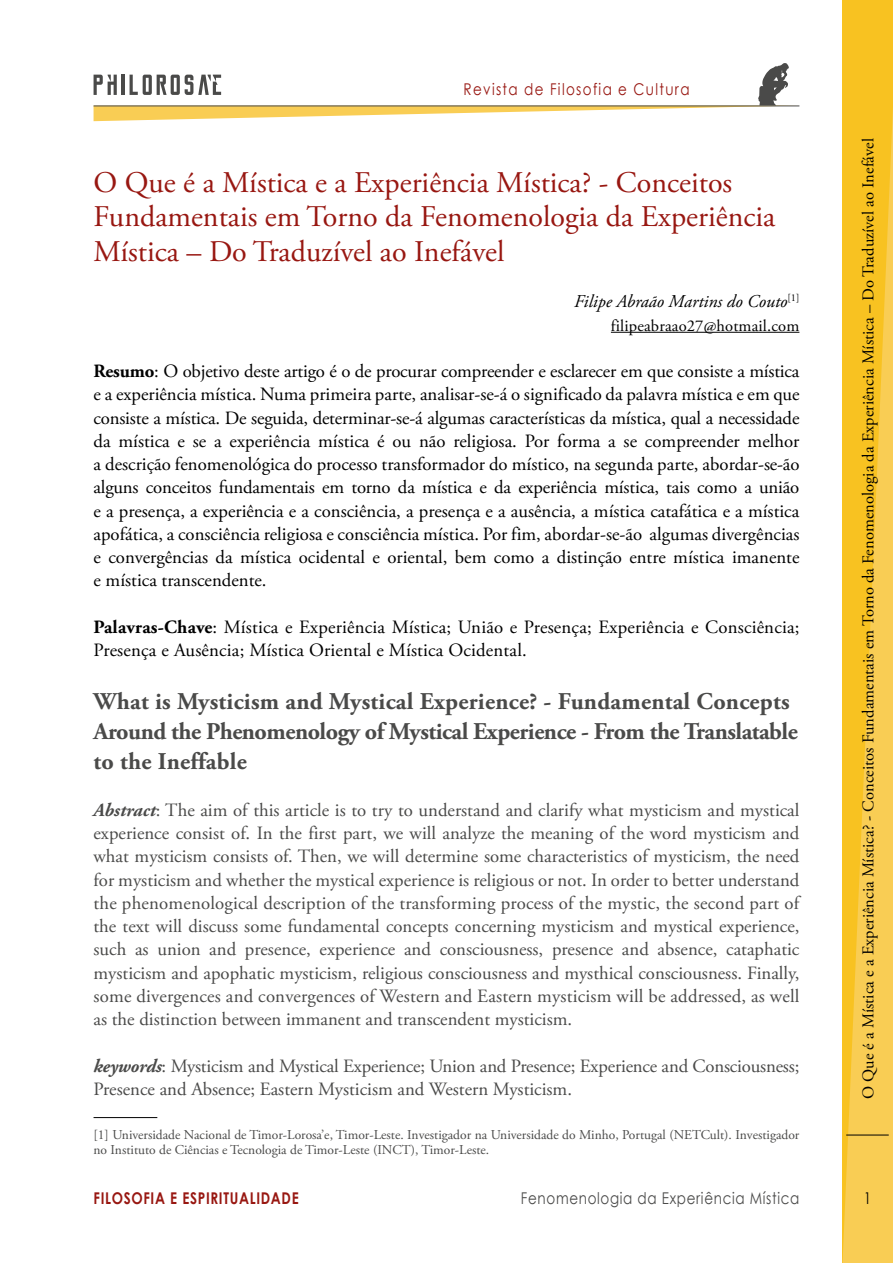
<style>
.page{position:relative;width:893px;height:1263px;background:#fff}
.page>*{position:absolute;margin:0;border:0;box-sizing:border-box;transform-origin:0 0}
.t1{font:30px/34.5px "Adobe Garamond Pro";color:#981711}
.t2{font:700 24px/30px "Adobe Garamond Pro";letter-spacing:-.005em;color:#4a4a49}
.t3{font:18.75px/23.2px "Adobe Garamond Pro";color:#4a4a49;text-align:justify}
.t4{font:18.75px/23.2px "Adobe Garamond Pro";letter-spacing:.01em;color:#000;text-align:justify}
.t5{font:italic 18px "Adobe Garamond Pro";color:#000}
.t6{font:16.5px "Adobe Garamond Pro";color:#000}
.t7{font:16.2px "Century Gothic";letter-spacing:.05em;color:#4a4a49;scale:.83 1}
.t8{font:16.2px "Century Gothic";letter-spacing:.1em;color:#981711;scale:.83 1}
.t9{font:700 16.2px "Century Gothic";letter-spacing:.05em;color:#981711;scale:.83 1}
.t10{font:16.2px "Century Gothic";color:#000;scale:.83 1}
.t11{font:13.5px/15px "Adobe Garamond Pro";color:#4a4a49}
.s1{font-weight:700}
.s2{font-weight:700;font-style:italic}
</style>
<div class="page">
<svg style="left:94px;top:63px;width:705px;height:58px"></svg>
<svg style="left:842px;top:0;width:51px;height:1263px;background:#f8c638"></svg>
<hr style="left:846px;top:1135px;width:43px;height:1px;background:#000">
<hr style="left:611px;top:332px;width:188px;height:1px;background:#000">
<hr style="left:94px;top:1117px;width:63px;height:1px;background:#000">
<p class="t8" style="left:463px;top:78px;width:274px">Revista de Filosofia e Cultura</p>
<h1 class="t1" style="left:94px;top:166px;width:683px">O Que é a Mística e a Experiência Mística? - Conceitos<br>Fundamentais em Torno da Fenomenologia da Experiência<br>Mística – Do Traduzível ao Inefável</h1>
<p class="t5" style="left:574px;top:291px;width:227px">Filipe Abraão Martins do Couto<sup>[1]</sup></p>
<p class="t6" style="left:611px;top:315px;width:190px">filipeabraao27@hotmail.com</p>
<p class="t4" style="left:94px;top:360px;width:707px"><span class="s1">Resumo</span>: O objetivo deste artigo é o de procurar compreender e esclarecer em que consiste a mística e a experiência mística. Numa primeira parte, analisar-se-á o significado da palavra mística e em que consiste a mística. De seguida, determinar-se-á algumas características da mística, qual a necessidade da mística e se a experiência mística é ou não religiosa. Por forma a se compreender melhor a descrição fenomenológica do processo transformador do místico, na segunda parte, abordar-se-ão alguns conceitos fundamentais em torno da mística e da experiência mística, tais como a união e a presença, a experiência e a consciência, a presença e a ausência, a mística catafática e a mística apofática, a consciência religiosa e consciência mística. Por fim, abordar-se-ão algumas divergências e convergências da mística ocidental e oriental, bem como a distinção entre mística imanente e mística transcendente.</p>
<p class="t4" style="left:94px;top:616px;width:707px"><span class="s1">Palavras-Chave</span>: Mística e Experiência Mística; União e Presença; Experiência e Consciência;<br>Presença e Ausência; Mística Oriental e Mística Ocidental.</p>
<p class="t2" style="left:94px;top:687px;width:706px">What is Mysticism and Mystical Experience? - Fundamental Concepts<br>Around the Phenomenology of Mystical Experience - From the Translatable to the Ineffable</p>
<p class="t3" style="left:94px;top:799px;width:707px"><span class="s2">Abstract</span>: The aim of this article is to try to understand and clarify what mysticism and mystical experience consist of. In the first part, we will analyze the meaning of the word mysticism and what mysticism consists of. Then, we will determine some characteristics of mysticism, the need for mysticism and whether the mystical experience is religious or not. In order to better understand the phenomenological description of the transforming process of the mystic, the second part of the text will discuss some fundamental concepts concerning mysticism and mystical experience, such as union and presence, experience and consciousness, presence and absence, cataphatic mysticism and apophatic mysticism, religious consciousness and mysthical consciousness. Finally, some divergences and convergences of Western and Eastern mysticism will be addressed, as well as the distinction between immanent and transcendent mysticism.</p>
<p class="t3" style="left:94px;top:1055px;width:707px"><span class="s2">keywords</span>: Mysticism and Mystical Experience; Union and Presence; Experience and Consciousness;<br>Presence and Absence; Eastern Mysticism and Western Mysticism.</p>
<p class="t11" style="left:94px;top:1127px;width:707px">[1] Universidade Nacional de Timor-Lorosa’e, Timor-Leste. Investigador na Universidade do Minho, Portugal (NETCult). Investigador no Instituto de Ciências e Tecnologia de Timor-Leste (INCT), Timor-Leste.</p>
<p class="t9" style="left:94px;top:1186px;width:249px">FILOSOFIA E ESPIRITUALIDADE</p>
<p class="t7" style="left:521px;top:1187px;width:337px">Fenomenologia da Experiência Mística</p>
<p class="t6" style="left:858px;top:1099px;width:962px;rotate:-90deg">O Que é a Mística e a Experiência Mística? - Conceitos Fundamentais em Torno da Fenomenologia da Experiência Mística – Do Traduzível ao Inefável</p>
<p class="t10" style="left:864px;top:1187px;width:11px">1</p>
</div>
